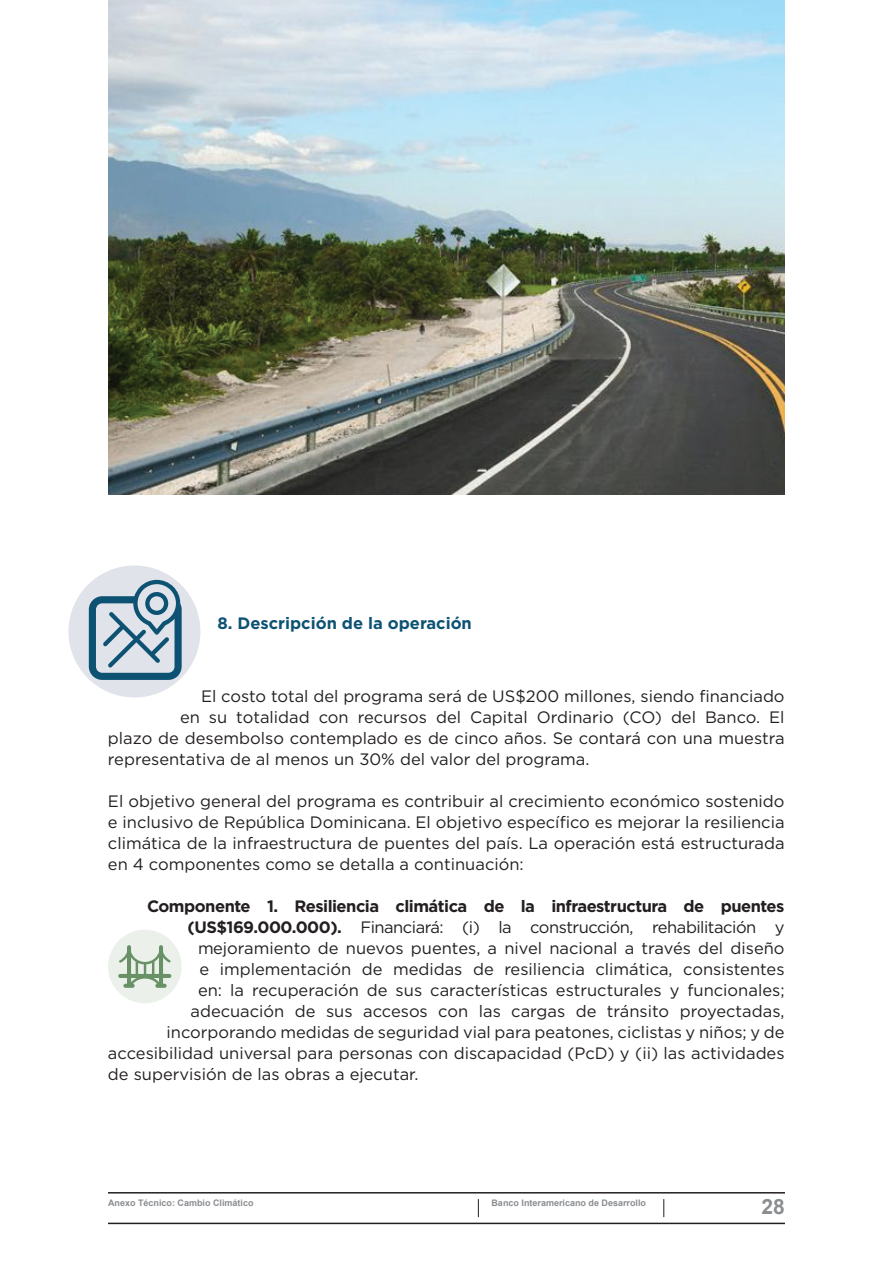
<style>
.page{position:relative;width:893px;height:1263px;background:#fff}
.page>*{position:absolute;margin:0;border:0;box-sizing:border-box;transform-origin:0 0}
.t1{font:700 21px "Arial";color:#8b8d90}
.t2{font:16.5px/21px "Gotham";color:#231f20;text-align:justify}
.t3{font:16.5px "Gotham";letter-spacing:-.03em;color:#231f20}
.t4{font:700 16.5px "Gotham";letter-spacing:-.03em;color:#231f20}
.t5{font:700 16.5px "Gotham";color:#0e5273}
.t6{font:700 9px "Arial";color:#8b8d90}
.s1{font-weight:700}
</style>
<div class="page">
<hr style="left:108px;top:1192px;width:677px;height:1px;background:#231f20">
<hr style="left:108px;top:1223px;width:677px;height:1px;background:#231f20">
<svg style="left:478px;top:1199px;width:1px;height:18px"></svg>
<svg style="left:663px;top:1199px;width:1px;height:18px"></svg>
<img style="left:108px;top:0;width:677px;height:494px">
<div style="left:68px;top:565px;width:132px;height:132px;background:#e0e3ea;border-radius:50%"></div>
<div style="left:108px;top:930px;width:74px;height:73px;background:#ebf0ea;border-radius:50%"></div>
<svg style="left:118px;top:945px;width:53px;height:43px"></svg>
<svg style="left:89px;top:580px;width:93px;height:100px"></svg>
<p class="t5" style="left:218px;top:612px;width:256px">8. Descripción de la operación</p>
<p class="t2" style="left:201px;top:685px;width:585px">El costo total del programa será de US$200 millones, siendo financiado</p>
<p class="t2" style="left:180px;top:706px;width:606px">en su totalidad con recursos del Capital Ordinario (CO) del Banco. El</p>
<p class="t2" style="left:108px;top:727px;width:678px">plazo de desembolso contemplado es de cinco años. Se contará con una muestra</p>
<p class="t2" style="left:108px;top:748px;width:483px">representativa de al menos un 30% del valor del programa.</p>
<p class="t2" style="left:108px;top:790px;width:678px">El objetivo general del programa es contribuir al crecimiento económico sostenido e inclusivo de República Dominicana. El objetivo específico es mejorar la resiliencia climática de la infraestructura de puentes del país. La operación está estructurada en 4 componentes como se detalla a continuación:</p>
<p class="t4" style="left:147px;top:895px;width:639px">Componente 1. Resiliencia climática de la infraestructura de puentes</p>
<p class="t3" style="left:188px;top:916px;width:598px"><span class="s1">(US$169.000.000).</span> Financiará: (i) la construcción, rehabilitación y</p>
<p class="t2" style="left:198px;top:937px;width:588px">mejoramiento de nuevos puentes, a nivel nacional a través del diseño</p>
<p class="t2" style="left:199px;top:958px;width:587px">e implementación de medidas de resiliencia climática, consistentes</p>
<p class="t2" style="left:198px;top:979px;width:588px">en: la recuperación de sus características estructurales y funcionales;</p>
<p class="t2" style="left:190px;top:1000px;width:596px">adecuación de sus accesos con las cargas de tránsito proyectadas,</p>
<p class="t2" style="left:166px;top:1021px;width:619px">incorporando medidas de seguridad vial para peatones, ciclistas y niños; y de</p>
<p class="t2" style="left:108px;top:1042px;width:678px">accesibilidad universal para personas con discapacidad (PcD) y (ii) las actividades</p>
<p class="t2" style="left:108px;top:1063px;width:312px">de supervisión de las obras a ejecutar.</p>
<p class="t6" style="left:108px;top:1196px;width:147px">Anexo Técnico: Cambio Climático</p>
<p class="t6" style="left:491px;top:1196px;width:156px">Banco Interamericano de Desarrollo</p>
<p class="t1" style="left:762px;top:1193px;width:25px">28</p>
</div>
